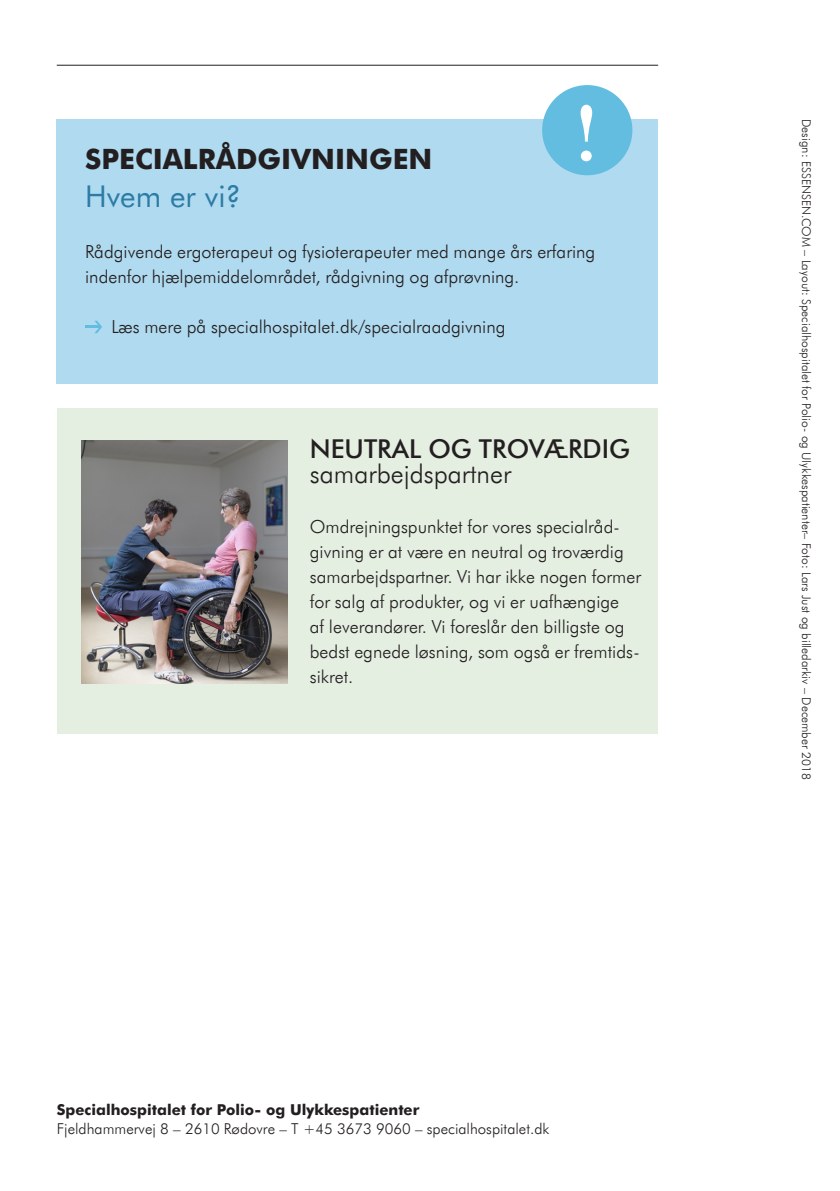
<style>
.page{position:relative;width:840px;height:1191px;background:#fff}
.page>*{position:absolute;margin:0;border:0;box-sizing:border-box;transform-origin:0 0}
.t1{font:84.2px "Ingeborg";color:#fff}
.Underrubrik_på_forsi{font:30px "Futura BT";color:#2c7ca5}
.Bagsiderubrik{font:800 28px "Futura BT";color:#231f20}
.Brødtekst{font:500 26px/25px "Futura BT";color:#231f20}
.Brødtekst-2{font:300 18px/25px "Futura BT";color:#231f20}
.t2{font:300 15px "Futura BT";color:#231f20}
.t3{font:800 15px "Futura BT";color:#231f20}
.t4{font:300 12px "Futura BT";color:#231f20}
.s1{font-weight:300}
</style>
<div class="page">
<hr style="left:57px;top:65px;width:600px;height:1px;background:#231f20">
<hr style="left:839px;top:0;width:1px;height:1191px;background:#edf7fb">
<div style="left:57px;top:119px;width:600px;height:264px;background:#b0daef"></div>
<svg style="left:85px;top:321px;width:17px;height:12px"></svg>
<div style="left:542px;top:85px;width:90px;height:90px;background:#62bde0;border-radius:50%"></div>
<div style="left:57px;top:408px;width:600px;height:325px;background:#e4eee1"></div>
<img style="left:81px;top:441px;width:206px;height:242px">
<p class="t1" style="left:572px;top:84px;width:29px">!</p>
<p class="Bagsiderubrik" style="left:85px;top:141px;width:348px">SPECIALRÅDGIVNINGEN</p>
<p class="Underrubrik_på_forsi" style="left:85px;top:177px;width:158px">Hvem er vi?</p>
<p class="Brødtekst-2" style="left:85px;top:239px;width:511px">Rådgivende ergoterapeut og fysioterapeuter med mange års erfaring indenfor hjælpemiddelområdet, rådgivning og afprøvning.</p>
<p class="Brødtekst-2" style="left:111px;top:314px;width:395px">Læs mere på specialhospitalet.dk/specialraadgivning</p>
<p class="Brødtekst" style="left:310px;top:436px;width:321px">NEUTRAL OG TROVÆRDIG <span class="s1">samarbejdspartner</span></p>
<p class="Brødtekst-2" style="left:310px;top:514px;width:332px">Omdrejningspunktet for vores specialråd&shy;givning er at være en neutral og troværdig samarbejdspartner. Vi har ikke nogen former for salg af produkter, og vi er uafhængige<br>af leverandører. Vi foreslår den billigste og bedst egnede løsning, som også er fremtids&shy;sikret.</p>
<p class="t3" style="left:57px;top:1099px;width:364px">Specialhospitalet for Polio- og Ulykkespatienter</p>
<p class="t2" style="left:57px;top:1118px;width:494px">Fjeldhammervej 8 – 2610 Rødovre – T +45 3673 9060 – specialhospitalet.dk</p>
<p class="t4" style="left:813px;top:119px;width:662px;rotate:90deg">Design: ESSENSEN.COM – Layout: Specialhospitalet for Polio- og Ulykkespatienter– Foto: Lars Just og billedarkiv – December 2018</p>
</div>
